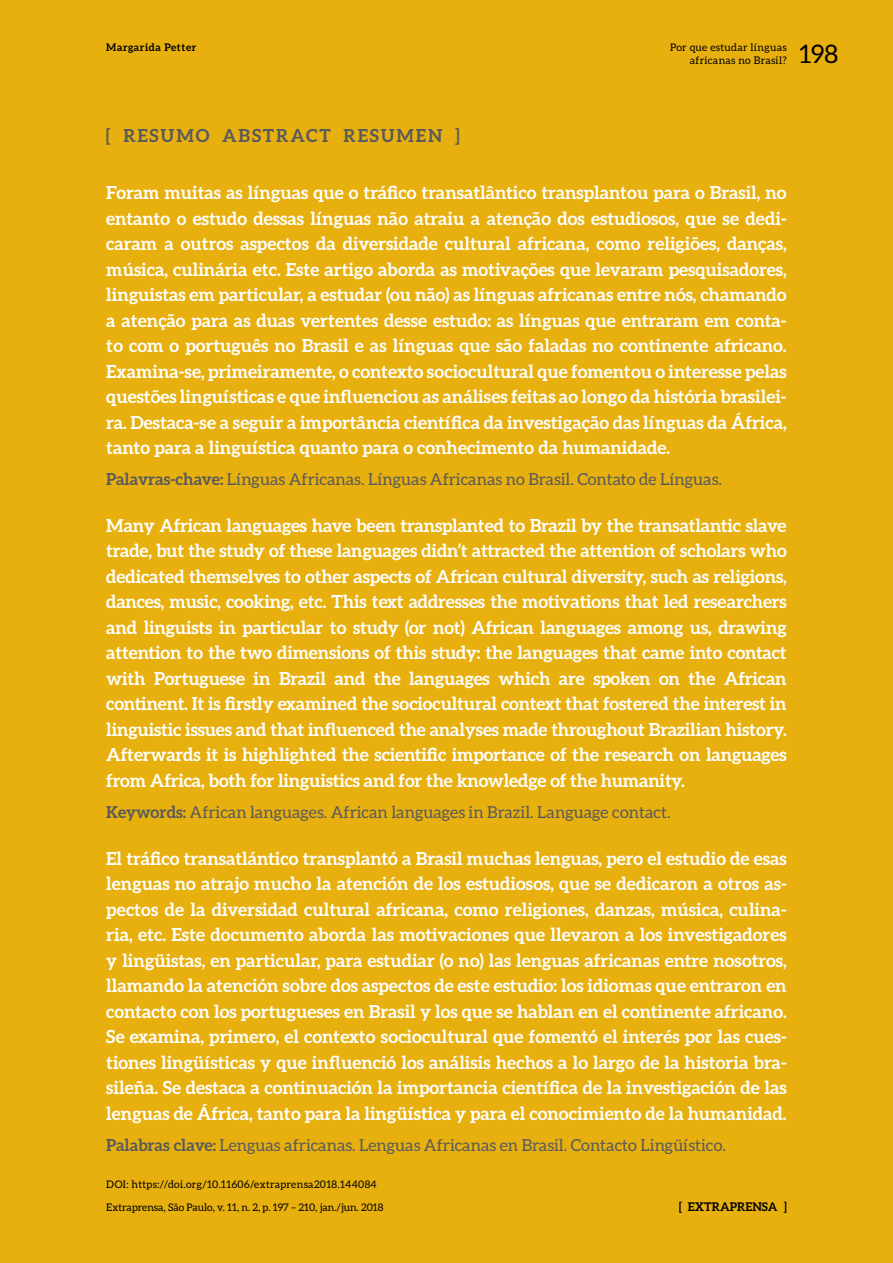
<style>
.page{position:relative;width:893px;height:1263px;background:#e7b00f}
.page>*{position:absolute;margin:0;border:0;box-sizing:border-box;transform-origin:0 0}
.t1{font:25.5px "Aleo";color:#000}
.t2{font:700 18px/25.5px "Aleo";color:#fff;text-align:justify}
.t3{font:700 18px "Aleo";letter-spacing:.1em;color:#58595b}
.t4{font:16.5px "Aleo";color:#58595b}
.t5{font:700 12px "Aleo";color:#000}
.t6{font:10.5px/12.6px "Aleo";letter-spacing:.03em;color:#000;text-align:right}
.t7{font:10.5px "Aleo";color:#000}
.t8{font:700 10.5px "Aleo";letter-spacing:.05em;color:#000}
.s1{font-weight:700}
</style>
<div class="page">
<p class="t8" style="left:106px;top:41px;width:92px">Margarida Petter</p>
<p class="t6" style="left:670px;top:41px;width:118px">Por que estudar línguas africanas no Brasil?</p>
<h1 class="t1" style="left:799px;top:40px;width:40px">198</h1>
<p class="t3" style="left:106px;top:125px;width:355px">[ RESUMO ABSTRACT RESUMEN ]</p>
<p class="t2" style="left:106px;top:179px;width:682px">Foram muitas as línguas que o tráfico transatlântico transplantou para o Brasil, no entanto o estudo dessas línguas não atraiu a atenção dos estudiosos, que se dedi‑ caram a outros aspectos da diversidade cultural africana, como religiões, danças, música, culinária etc. Este artigo aborda as motivações que levaram pesquisadores, linguistas em particular, a estudar (ou não) as línguas africanas entre nós, chamando a atenção para as duas vertentes desse estudo: as línguas que entraram em conta‑ to com o português no Brasil e as línguas que são faladas no continente africano.<br>Examina‑se, primeiramente, o contexto sociocultural que fomentou o interesse pelas questões linguísticas e que influenciou as análises feitas ao longo da história brasilei‑ ra. Destaca‑se a seguir a importância científica da investigação das línguas da África, tanto para a linguística quanto para o conhecimento da humanidade.</p>
<p class="t4" style="left:106px;top:470px;width:617px"><span class="s1">Palavras‑chave:</span> Línguas Africanas. Línguas Africanas no Brasil. Contato de Línguas.</p>
<p class="t2" style="left:106px;top:512px;width:682px">Many African languages have been transplanted to Brazil by the transatlantic slave trade, but the study of these languages didn’t attracted the attention of scholars who dedicated themselves to other aspects of African cultural diversity, such as religions, dances, music, cooking, etc. This text addresses the motivations that led researchers and linguists in particular to study (or not) African languages among us, drawing attention to the two dimensions of this study: the languages that came into contact with Portuguese in Brazil and the languages which are spoken on the African continent. It is firstly examined the sociocultural context that fostered the interest in linguistic issues and that influenced the analyses made throughout Brazilian history.<br>Afterwards it is highlighted the scientific importance of the research on languages from Africa, both for linguistics and for the knowledge of the humanity.</p>
<p class="t4" style="left:106px;top:803px;width:566px"><span class="s1">Keywords:</span> African languages. African languages in Brazil. Language contact.</p>
<p class="t2" style="left:106px;top:845px;width:682px">El tráfico transatlántico transplantó a Brasil muchas lenguas, pero el estudio de esas lenguas no atrajo mucho la atención de los estudiosos, que se dedicaron a otros as‑ pectos de la diversidad cultural africana, como religiones, danzas, música, culina‑ ria, etc. Este documento aborda las motivaciones que llevaron a los investigadores y lingüistas, en particular, para estudiar (o no) las lenguas africanas entre nosotros, llamando la atención sobre dos aspectos de este estudio: los idiomas que entraron en contacto con los portugueses en Brasil y los que se hablan en el continente africano.<br>Se examina, primero, el contexto sociocultural que fomentó el interés por las cues‑ tiones lingüísticas y que influenció los análisis hechos a lo largo de la historia bra‑ sileña. Se destaca a continuación la importancia científica de la investigación de las lenguas de África, tanto para la lingüística y para el conocimiento de la humanidad.</p>
<p class="t4" style="left:106px;top:1135px;width:621px"><span class="s1">Palabras clave:</span> Lenguas africanas. Lenguas Africanas en Brasil. Contacto Lingüístico.</p>
<p class="t6" style="left:106px;top:1178px;width:272px">DOI: https://doi.org/10.11606/extraprensa2018.144084</p>
<p class="t7" style="left:106px;top:1201px;width:279px">Extraprensa, São Paulo, v. 11, n. 2, p. 197 – 210, jan./jun. 2018</p>
<p class="t5" style="left:679px;top:1199px;width:109px">[ EXTRAPRENSA ]</p>
</div>
